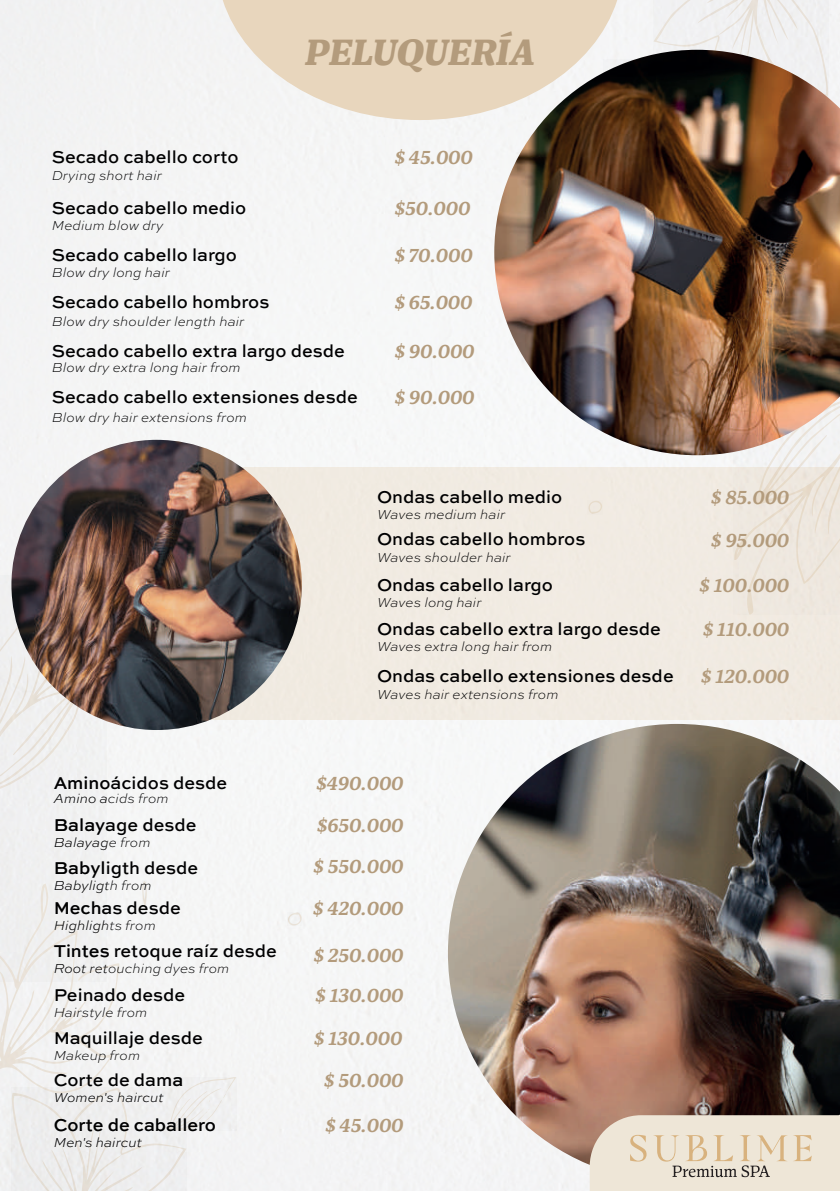
<style>
.page{position:relative;width:840px;height:1191px;background:#fff}
.page>*{position:absolute;margin:0;border:0;box-sizing:border-box;transform-origin:0 0}
.t1{font:36.8px "Antonia Var Italic Default";color:#b39b7c}
.t2{font:19px/41.6px "Antonia Var Italic Default";color:#b39b7c;text-align:justify}
.t3{font:500 18px "Sweet Sans Pro";color:#000001}
.t4{font:italic 300 expanded 13.8px "Sweet Sans Pro";color:#000001}
</style>
<div class="page">
<svg style="left:288px;top:912px;width:13px;height:13px"></svg>
<svg style="left:0;top:575px;width:106px;height:306px;fill:#f0f0f0"></svg>
<svg style="left:0;top:881px;width:236px;height:309px"></svg>
<svg style="left:733px;top:455px;width:106px;height:13px"></svg>
<svg style="left:617px;top:0;width:222px;height:50px"></svg>
<svg style="left:222px;top:0;width:395px;height:120px;fill:#e8d6bd"></svg>
<img style="left:494px;top:50px;width:345px;height:405px">
<img style="left:447px;top:724px;width:392px;height:458px">
<div style="left:111px;top:468px;width:728px;height:252px;background:#f1ebe2"></div>
<img style="left:11px;top:440px;width:291px;height:290px;border-radius:145px">
<svg style="left:589px;top:1115px;width:250px;height:75px;background:#e6dbca"></svg>
<h1 class="t1" style="left:305px;top:31px;width:231px">PELUQUERÍA</h1>
<p class="t3" style="left:52px;top:143px;width:188px">Secado cabello corto</p>
<p class="t4" style="left:52px;top:166px;width:112px">Drying short hair</p>
<p class="t3" style="left:52px;top:195px;width:196px">Secado cabello medio</p>
<p class="t4" style="left:52px;top:216px;width:113px">Medium blow dry</p>
<p class="t3" style="left:52px;top:242px;width:187px">Secado cabello largo</p>
<p class="t4" style="left:52px;top:263px;width:120px">Blow dry long hair</p>
<p class="t3" style="left:52px;top:289px;width:219px">Secado cabello hombros</p>
<p class="t4" style="left:52px;top:312px;width:194px">Blow dry shoulder length hair</p>
<p class="t3" style="left:52px;top:338px;width:294px">Secado cabello extra largo desde</p>
<p class="t4" style="left:52px;top:358px;width:190px">Blow dry extra long hair from</p>
<p class="t3" style="left:52px;top:384px;width:307px">Secado cabello extensiones desde</p>
<p class="t4" style="left:52px;top:407px;width:197px">Blow dry hair extensions from</p>
<p class="t2" style="left:394px;top:137px;width:80px">$ 45.000</p>
<p class="t2" style="left:394px;top:188px;width:77px">$50.000</p>
<p class="t2" style="left:394px;top:235px;width:80px">$ 70.000</p>
<p class="t2" style="left:394px;top:282px;width:79px">$ 65.000</p>
<p class="t2" style="left:394px;top:331px;width:82px">$ 90.000</p>
<p class="t2" style="left:394px;top:377px;width:82px">$ 90.000</p>
<p class="t3" style="left:377px;top:483px;width:187px">Ondas cabello medio</p>
<p class="t4" style="left:377px;top:505px;width:130px">Waves medium hair</p>
<p class="t3" style="left:377px;top:526px;width:210px">Ondas cabello hombros</p>
<p class="t4" style="left:377px;top:548px;width:135px">Waves shoulder hair</p>
<p class="t3" style="left:377px;top:571px;width:177px">Ondas cabello largo</p>
<p class="t4" style="left:377px;top:593px;width:106px">Waves long hair</p>
<p class="t3" style="left:377px;top:616px;width:285px">Ondas cabello extra largo desde</p>
<p class="t4" style="left:377px;top:637px;width:177px">Waves extra long hair from</p>
<p class="t3" style="left:377px;top:663px;width:298px">Ondas cabello extensiones desde</p>
<p class="t4" style="left:377px;top:685px;width:183px">Waves hair extensions from</p>
<p class="t2" style="left:710px;top:477px;width:80px">$ 85.000</p>
<p class="t2" style="left:710px;top:519px;width:80px">$ 95.000</p>
<p class="t2" style="left:698px;top:565px;width:91px">$ 100.000</p>
<p class="t2" style="left:702px;top:609px;width:88px">$ 110.000</p>
<p class="t2" style="left:700px;top:656px;width:90px">$ 120.000</p>
<p class="t3" style="left:54px;top:769px;width:175px">Aminoácidos desde</p>
<p class="t4" style="left:54px;top:789px;width:116px">Amino acids from</p>
<p class="t3" style="left:54px;top:811px;width:144px">Balayage desde</p>
<p class="t4" style="left:54px;top:832px;width:98px">Balayage from</p>
<p class="t3" style="left:54px;top:855px;width:146px">Babyligth desde</p>
<p class="t4" style="left:54px;top:876px;width:99px">Babyligth from</p>
<p class="t3" style="left:54px;top:894px;width:128px">Mechas desde</p>
<p class="t4" style="left:54px;top:915px;width:104px">Highlights from</p>
<p class="t3" style="left:54px;top:937px;width:224px">Tintes retoque raíz desde</p>
<p class="t4" style="left:54px;top:959px;width:177px">Root retouching dyes from</p>
<p class="t3" style="left:54px;top:981px;width:133px">Peinado desde</p>
<p class="t4" style="left:54px;top:1002px;width:95px">Hairstyle from</p>
<p class="t3" style="left:54px;top:1024px;width:151px">Maquillaje desde</p>
<p class="t4" style="left:54px;top:1045px;width:88px">Makeup from</p>
<p class="t3" style="left:54px;top:1067px;width:131px">Corte de dama</p>
<p class="t4" style="left:54px;top:1088px;width:111px">Women's haircut</p>
<p class="t3" style="left:54px;top:1111px;width:164px">Corte de caballero</p>
<p class="t4" style="left:54px;top:1132px;width:90px">Men's haircut</p>
<p class="t2" style="left:316px;top:762px;width:89px">$490.000</p>
<p class="t2" style="left:313px;top:804px;width:92px">$650.000 $ 550.000 $ 420.000</p>
<p class="t2" style="left:313px;top:936px;width:91px;line-height:39.6px">$ 250.000 $ 130.000</p>
<p class="t2" style="left:314px;top:1018px;width:90px">$ 130.000</p>
<p class="t2" style="left:323px;top:1060px;width:81px">$ 50.000</p>
<p class="t2" style="left:325px;top:1105px;width:80px">$ 45.000</p>
</div>
